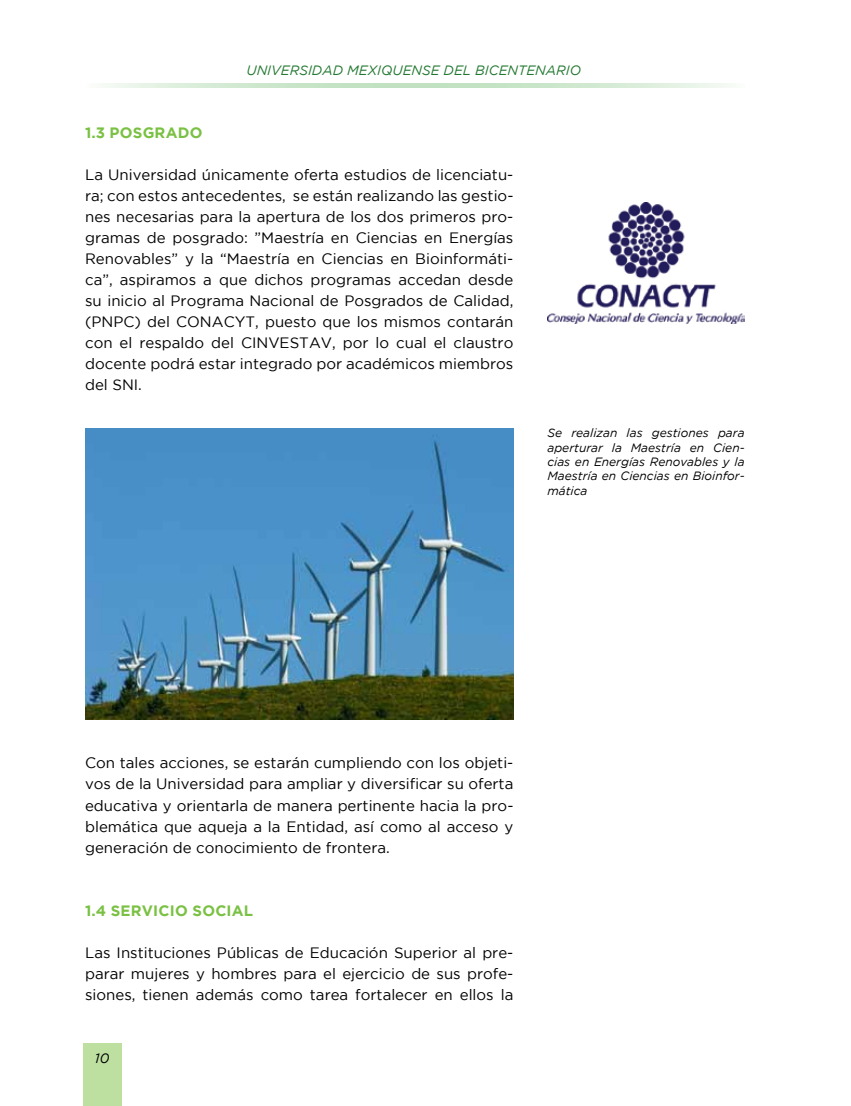
<style>
.page{position:relative;width:851px;height:1106px;background:#fff}
.page>*{position:absolute;margin:0;border:0;box-sizing:border-box;transform-origin:0 0}
.t1{font:15px/21px "Gotham";color:#000;text-align:justify}
.t2{font:700 15px "Gotham";letter-spacing:.015em;color:#7ac143}
.t3{font:italic 13.5px "Gotham";color:#227830}
.t4{font:italic 13.5px "Gotham";color:#000}
.t5{font:italic 12px/14.4px "Gotham";color:#000;text-align:justify}
</style>
<div class="page">
<svg style="left:104px;top:84px;width:626px;height:3px;background:#d2e9d1"></svg>
<div style="left:83px;top:1043px;width:38px;height:63px;background:#bde0a1"></div>
<img style="left:85px;top:428px;width:428px;height:292px">
<img style="left:547px;top:203px;width:197px;height:120px">
<p class="t3" style="left:246px;top:63px;width:336px">UNIVERSIDAD MEXIQUENSE DEL BICENTENARIO</p>
<p class="t2" style="left:85px;top:124px;width:119px">1.3 POSGRADO</p>
<p class="t1" style="left:85px;top:164px;width:430px">La Universidad únicamente oferta estudios de licenciatu&shy;ra; con estos antecedentes, se están realizando las gestio&shy;nes necesarias para la apertura de los dos primeros pro&shy;gramas de posgrado: ”Maestría en Ciencias en Energías Renovables” y la “Maestría en Ciencias en Bioinformáti&shy;ca”, aspiramos a que dichos programas accedan desde su inicio al Programa Nacional de Posgrados de Calidad, (PNPC) del CONACYT, puesto que los mismos contarán con el respaldo del CINVESTAV, por lo cual el claustro docente podrá estar integrado por académicos miembros del SNI.</p>
<p class="t5" style="left:547px;top:426px;width:199px">Se realizan las gestiones para aperturar la Maestría en Cien&shy;cias en Energías Renovables y la Maestría en Ciencias en Bioinfor&shy;mática</p>
<p class="t1" style="left:85px;top:752px;width:430px">Con tales acciones, se estarán cumpliendo con los objeti&shy;vos de la Universidad para ampliar y diversificar su oferta educativa y orientarla de manera pertinente hacia la pro&shy;blemática que aqueja a la Entidad, así como al acceso y generación de conocimiento de frontera.</p>
<p class="t2" style="left:85px;top:901px;width:170px">1.4 SERVICIO SOCIAL</p>
<p class="t1" style="left:85px;top:941px;width:430px">Las Instituciones Públicas de Educación Superior al pre&shy;parar mujeres y hombres para el ejercicio de sus profe&shy;siones, tienen además como tarea fortalecer en ellos la</p>
<p class="t4" style="left:95px;top:1050px;width:16px">10</p>
</div>
